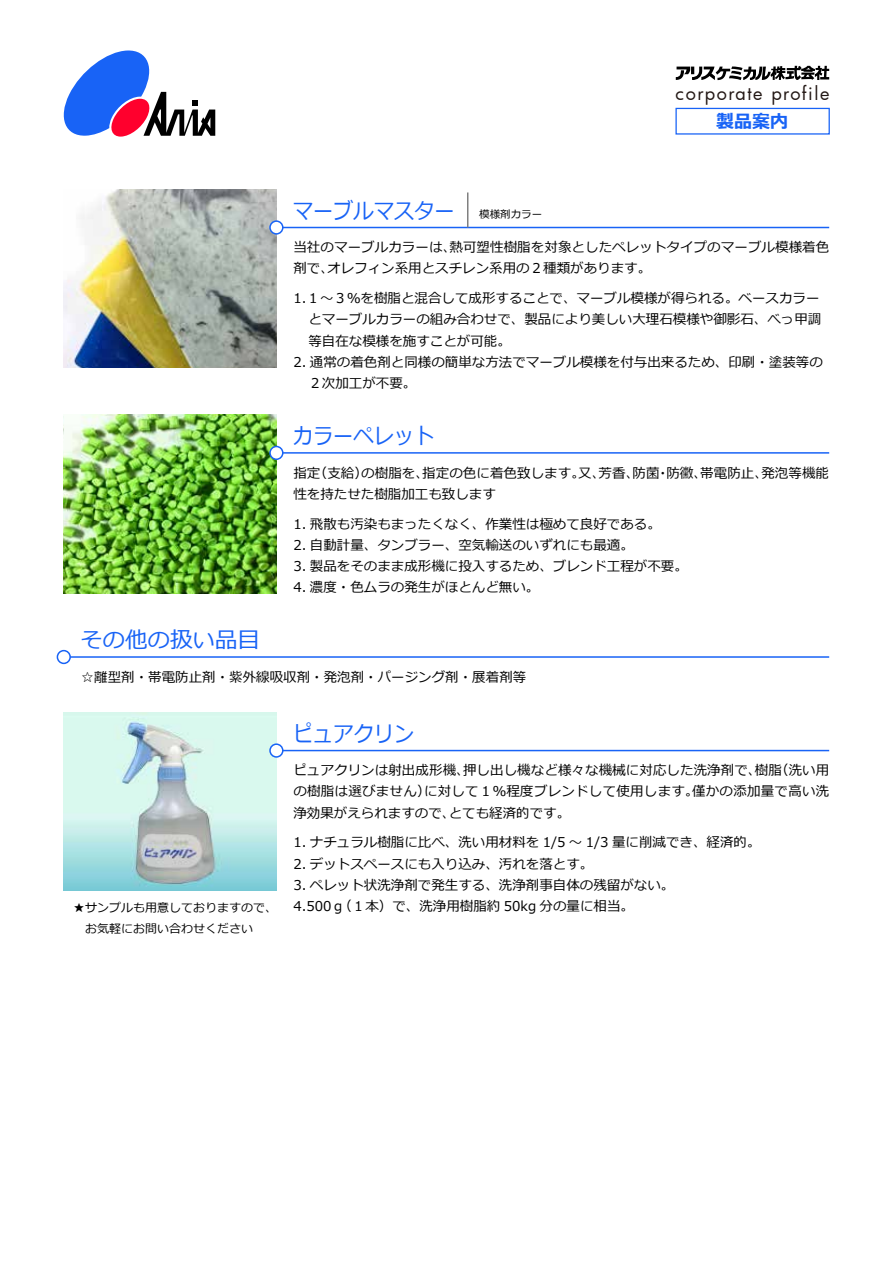
<style>
.page{position:relative;width:893px;height:1263px;background:#fff}
.page>*{position:absolute;margin:0;border:0;box-sizing:border-box;transform-origin:0 0}
.t1{font:22.5px "Meiryo";color:#1863f6;scale:.9 1}
.t2{font:22.5px "Meiryo";color:#1863f6}
.t3{font:18px "Futura";letter-spacing:.085em;color:#231815}
.t4{font:700 18px "Meiryo";color:#1863f6}
.t5{font:13.5px/21.3px "Meiryo";color:#000}
.t6{font:12px/21px "Meiryo";color:#000}
.s1{font-size:10.5px;color:#000}
</style>
<div class="page">
<img style="left:64px;top:189px;width:212px;height:179px">
<svg style="left:63px;top:50px;width:152px;height:87px"></svg>
<hr style="left:276px;top:227px;width:553px;height:1px;background:#1863f6">
<div style="left:270px;top:221px;width:13px;height:13px;background:#fff;border-radius:50%"></div>
<div style="left:269px;top:220px;width:15px;height:15px;border:2px solid #1863f6;border-radius:50%"></div>
<img style="left:64px;top:415px;width:212px;height:178px">
<hr style="left:276px;top:452px;width:553px;height:2px;background:#1863f6">
<div style="left:270px;top:446px;width:13px;height:13px;background:#fff;border-radius:50%"></div>
<div style="left:269px;top:446px;width:15px;height:14px;border:2px solid #1863f6;border-radius:50%"></div>
<img style="left:64px;top:712px;width:212px;height:179px">
<hr style="left:276px;top:750px;width:553px;height:1px;background:#1863f6">
<div style="left:270px;top:744px;width:13px;height:13px;background:#fff;border-radius:50%"></div>
<div style="left:269px;top:743px;width:15px;height:15px;border:2px solid #1863f6;border-radius:50%"></div>
<hr style="left:467px;top:192px;width:1px;height:35px;background:#808080">
<hr style="left:64px;top:656px;width:765px;height:2px;background:#1863f6">
<div style="left:57px;top:651px;width:13px;height:12px;background:#fff;border-radius:50%"></div>
<div style="left:57px;top:650px;width:14px;height:14px;border:2px solid #1863f6;border-radius:50%"></div>
<div style="left:675px;top:108px;width:155px;height:27px;border:1px solid #1863f6"></div>
<svg style="left:676px;top:66px;width:153px;height:14px"></svg>
<h2 class="t3" style="left:676px;top:81px;width:155px">corporate profile</h2>
<h2 class="t4" style="left:716px;top:109px;width:73px">製品案内</h2>
<h1 class="t1" style="left:293px;top:195px;width:279px">マーブルマスター <span class="s1">模様剤カラー</span></h1>
<p class="t5" style="left:293px;top:237px;width:537px">当社のマーブルカラーは、熱可塑性樹脂を対象としたペレットタイプのマーブル模様着色剤で、オレフィン系用とスチレン系用の２種類があります。</p>
<p class="t5" style="left:308px;top:288px;width:514px;text-indent:-15px">1.１～３％を樹脂と混合して成形することで、マーブル模様が得られる。ベースカラーとマーブルカラーの組み合わせで、製品により美しい大理石模様や御影石、べっ甲調等自在な模様を施すことが可能。</p>
<p class="t5" style="left:308px;top:352px;width:516px;text-indent:-15px">2. 通常の着色剤と同様の簡単な方法でマーブル模様を付与出来るため、印刷・塗装等の<br>２次加工が不要。</p>
<h1 class="t1" style="left:293px;top:420px;width:159px">カラーペレット</h1>
<p class="t5" style="left:293px;top:463px;width:537px">指定（支給）の樹脂を、指定の色に着色致します。又、芳香、防菌・防黴、帯電防止、発泡等機能性を持たせた樹脂加工も致します</p>
<p class="t5" style="left:293px;top:514px;width:369px">1. 飛散も汚染もまったくなく、作業性は極めて良好である。</p>
<p class="t5" style="left:293px;top:535px;width:342px">2. 自動計量、タンブラー、空気輸送のいずれにも最適。</p>
<p class="t5" style="left:293px;top:556px;width:396px">3. 製品をそのまま成形機に投入するため、ブレンド工程が不要。</p>
<p class="t5" style="left:293px;top:577px;width:247px">4. 濃度・色ムラの発生がほとんど無い。</p>
<h1 class="t2" style="left:80px;top:624px;width:181px">その他の扱い品目</h1>
<p class="t5" style="left:81px;top:667px;width:447px">☆離型剤・帯電防止剤・紫外線吸収剤・発泡剤・パージング剤・展着剤等</p>
<p class="t6" style="left:73px;top:898px;width:205px">★サンプルも用意しておりますので、　お気軽にお問い合わせください</p>
<h1 class="t1" style="left:293px;top:718px;width:136px">ピュアクリン</h1>
<p class="t5" style="left:293px;top:760px;width:537px;text-align:justify">ピュアクリンは射出成形機、押し出し機など様々な機械に対応した洗浄剤で、樹脂（洗い用の樹脂は選びません）に対して１％程度ブレンドして使用します。僅かの添加量で高い洗浄効果がえられますので、とても経済的です。</p>
<p class="t5" style="left:293px;top:833px;width:469px">1. ナチュラル樹脂に比べ、洗い用材料を 1/5 ～ 1/3 量に削減でき、経済的。</p>
<p class="t5" style="left:293px;top:854px;width:301px">2. デットスペースにも入り込み、汚れを落とす。</p>
<p class="t5" style="left:293px;top:875px;width:382px">3. ペレット状洗浄剤で発生する、洗浄剤事自体の残留がない。<br>4.500ｇ（１本）で、洗浄用樹脂約 50kg 分の量に相当。</p>
</div>
